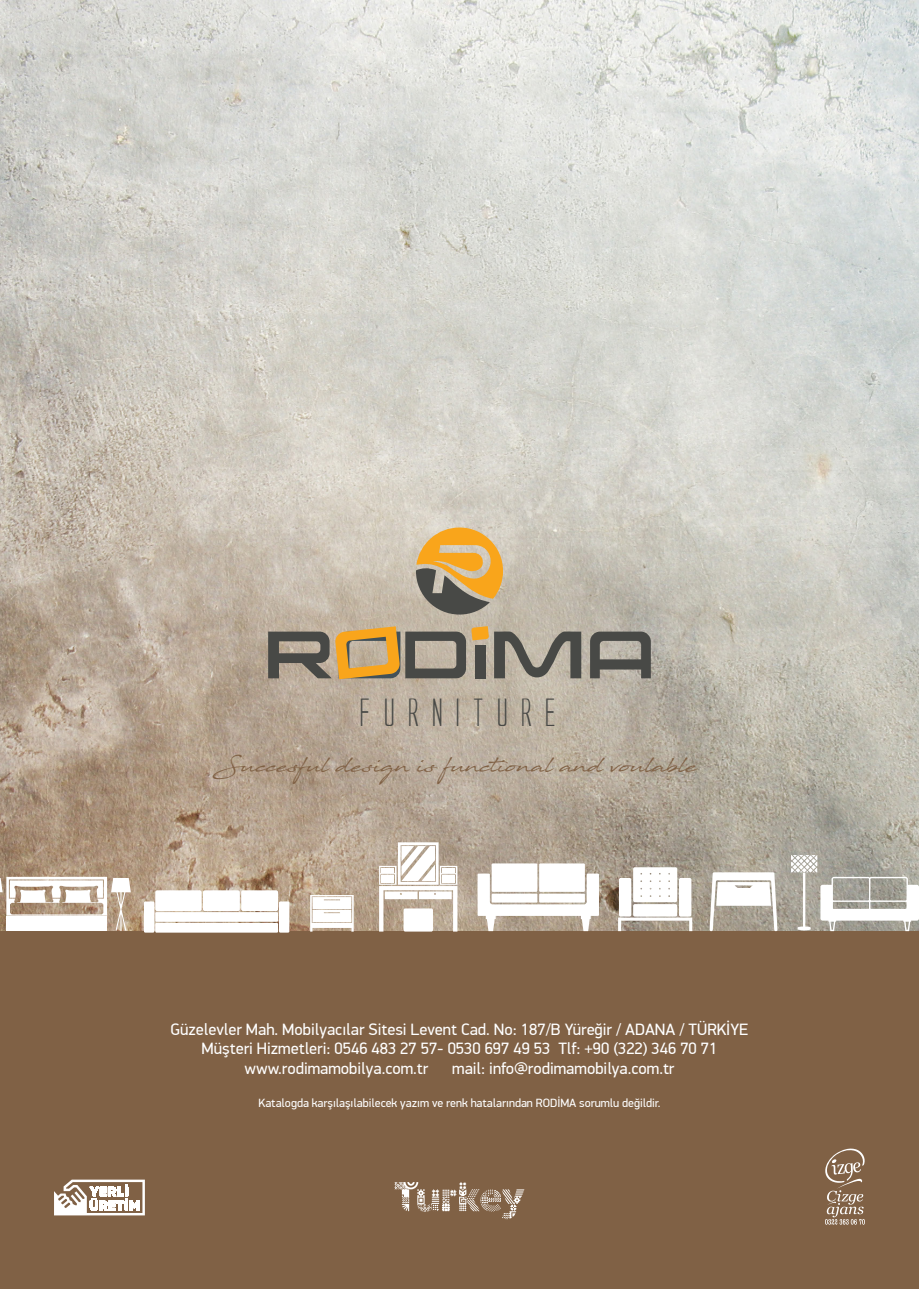
<style>
.page{position:relative;width:919px;height:1289px;background:#fff}
.page>*{position:absolute;margin:0;border:0;box-sizing:border-box;transform-origin:0 0}
.t1{font:36.6px "AKODE";letter-spacing:.2em;color:#484946}
.t2{font:21px "Javacom";color:#806145}
.t3{font:16.5px "PF Din Display Pro";color:#fff}
.t4{font:12px "PF Din Display Pro";color:#fff}
</style>
<div class="page">
<img style="left:0;top:0;width:918px;height:931px">
<div style="left:0;top:931px;width:918px;height:357px;background:#806145"></div>
<svg style="left:310px;top:895px;width:44px;height:36px"></svg>
<div style="left:241px;top:890px;width:37px;height:21px;background:#fff;border-radius:2px"></div>
<div style="left:155px;top:890px;width:46px;height:21px;background:#fff;border-radius:2px"></div>
<svg style="left:144px;top:901px;width:10px;height:31px"></svg>
<svg style="left:278px;top:901px;width:11px;height:31px"></svg>
<div style="left:203px;top:890px;width:37px;height:21px;background:#fff;border-radius:2px"></div>
<div style="left:155px;top:912px;width:123px;height:9px;background:#fff"></div>
<div style="left:155px;top:922px;width:123px;height:10px;background:#fff"></div>
<svg style="left:0;top:876px;width:131px;height:55px"></svg>
<svg style="left:379px;top:842px;width:78px;height:89px"></svg>
<svg style="left:709px;top:872px;width:68px;height:59px"></svg>
<div style="left:539px;top:863px;width:46px;height:28px;background:#fff"></div>
<div style="left:491px;top:863px;width:46px;height:28px;background:#fff"></div>
<svg style="left:477px;top:873px;width:122px;height:58px"></svg>
<svg style="left:618px;top:917px;width:74px;height:14px"></svg>
<div style="left:679px;top:877px;width:12px;height:39px;background:#fff;border-radius:2px"></div>
<div style="left:633px;top:904px;width:44px;height:12px;background:#fff;border-radius:2px"></div>
<svg style="left:633px;top:867px;width:44px;height:35px"></svg>
<div style="left:619px;top:877px;width:12px;height:39px;background:#fff;border-radius:2px"></div>
<svg style="left:791px;top:855px;width:127px;height:76px"></svg>
<svg style="left:394px;top:1182px;width:130px;height:37px"></svg>
<svg style="left:825px;top:1148px;width:40px;height:76px"></svg>
<svg style="left:54px;top:1179px;width:91px;height:36px"></svg>
<svg style="left:590px;top:631px;width:60px;height:47px;background:#797670"></svg>
<svg style="left:268px;top:626px;width:313px;height:53px;background:#9a8a71"></svg>
<svg style="left:416px;top:527px;width:87px;height:87px;background:#c29e61"></svg>
<p class="t1" style="left:358px;top:696px;width:203px">FURNITURE</p>
<p class="t2" style="left:213px;top:751px;width:485px">Succesful design is functional and voulable</p>
<p class="t3" style="left:170px;top:1019px;width:579px">Güzelevler Mah. Mobilyacılar Sitesi Levent Cad. No: 187/B Yüreğir / ADANA / TÜRKİYE</p>
<p class="t3" style="left:202px;top:1038px;width:517px">Müşteri Hizmetleri: 0546 483 27 57- 0530 697 49 53 Tlf: +90 (322) 346 70 71</p>
<p class="t3" style="left:244px;top:1058px;width:185px">www.rodimamobilya.com.tr</p>
<p class="t3" style="left:452px;top:1058px;width:224px">mail: info@rodimamobilya.com.tr</p>
<p class="t4" style="left:258px;top:1095px;width:403px">Katalogda karşılaşılabilecek yazım ve renk hatalarından RODİMA sorumlu değildir.</p>
</div>
